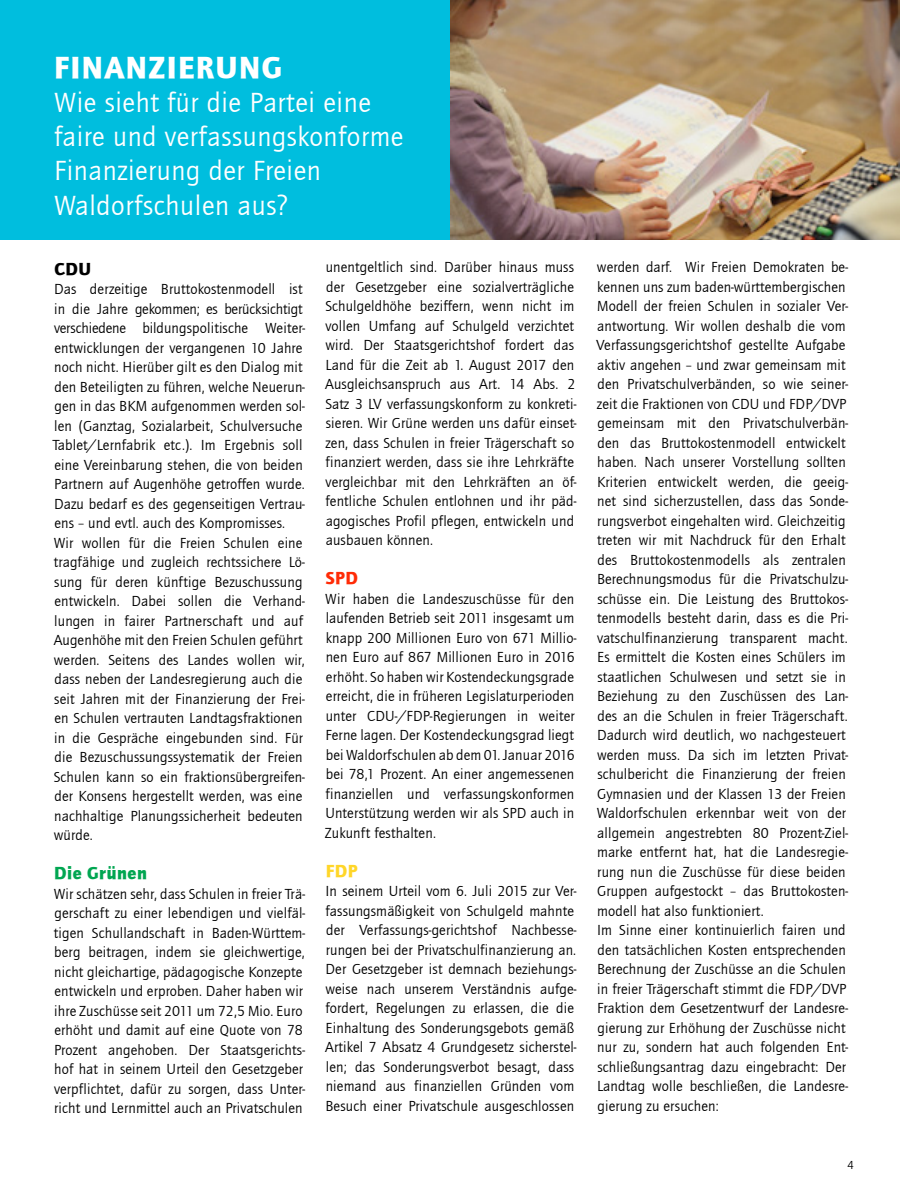
<style>
.page{position:relative;width:900px;height:1200px;background:#fff}
.page>*{position:absolute;margin:0;border:0;box-sizing:border-box;transform-origin:0 0}
.t1{font:31.5px "Quay Sans ITCTT Black";letter-spacing:.045em;color:#fff}
.t2{font:28.5px/34.2px "Quay Sans ITCTT Book";letter-spacing:.02em;color:#fff}
.t3{font:18px "Quay Sans ITCTT Black";color:#00a651}
.t4{font:18px "Quay Sans ITCTT Black";color:#000}
.t5{font:18px "Quay Sans ITCTT Black";color:#ff2b06}
.t6{font:18px "Quay Sans ITCTT Black";color:#ffd629}
.t7{font:15px/19.5px "Quay Sans ITCTT Book";letter-spacing:.01em;color:#000}
.t8{font:12px "Quay Sans ITCTT Book";color:#000}
</style>
<div class="page">
<div style="left:0;top:0;width:450px;height:240px;background:#00bede"></div>
<img style="left:450px;top:0;width:450px;height:240px">
<h1 class="t1" style="left:54px;top:48px;width:229px">FINANZIERUNG</h1>
<h2 class="t2" style="left:54px;top:85px;width:351px">Wie sieht für die Partei eine faire und verfassungskonforme<br>Finanzierung der Freien<br>Waldorfschulen aus?</h2>
<p class="t4" style="left:54px;top:257px;width:13px">CDU</p>
<p class="t7" style="left:53px;top:279px;width:254px">Das derzeitige Bruttokostenmodell ist in die Jahre gekommen; es berücksichtigt verschiedene bildungspolitische Weiter&shy;entwicklungen der vergangenen 10 Jahre noch nicht. Hierüber gilt es den Dialog mit den Beteiligten zu führen, welche Neuerun&shy;gen in das BKM aufgenommen werden sol&shy;len (Ganztag, Sozialarbeit, Schulversuche Tablet/Lernfabrik etc.). I m Ergebnis soll eine Vereinbarung stehen, die von beiden Partnern auf Augenhöhe getroffen wurde.<br>Dazu bedarf es des gegenseitigen Vertrau&shy;ens – und evtl. auch des Kompromisses.<br>Wir wollen für die Freien Schulen eine tragfähige und zugleich rechtssichere Lö&shy;sung für deren künftige Bezuschussung entwickeln. Dabei sollen die Verhand&shy;lungen in fairer Partnerschaft und auf Augenhöhe mit den Freien Schulen geführt werden. Seitens des Landes wollen wir, dass neben der Landesregierung auch die seit Jahren mit der Finanzierung der Frei&shy;en Schulen vertrauten Landtagsfraktionen in die Gespräche eingebunden sind. Für die Bezuschussungssystematik der Freien Schulen kann so ein fraktionsübergreifen&shy;der Konsens hergestellt werden, was eine nachhaltige Planungssicherheit bedeuten würde.</p>
<p class="t3" style="left:54px;top:862px;width:94px">DIE GRÜNEN</p>
<p class="t7" style="left:54px;top:884px;width:253px">Wir schätzen sehr, dass Schulen in freier Trä&shy;gerschaft zu einer lebendigen und vielfäl&shy;tigen Schullandschaft in Baden-Württem&shy;berg beitragen, indem sie gleichwertige, nicht gleichartige, pädagogische Konzepte entwickeln und erproben. Daher haben wir ihre Zuschüsse seit 2011 um 72,5 Mio. Euro erhöht und damit auf eine Quote von 78<br>Prozent angehoben. Der Staatsgerichts&shy;hof hat in seinem Urteil den Gesetzgeber verpflichtet, dafür zu sorgen, dass Unter&shy;richt und Lernmittel auch an Privatschulen</p>
<p class="t7" style="left:325px;top:257px;width:253px">unentgeltlich sind. Darüber hinaus muss der Gesetzgeber eine sozialverträgliche Schulgeldhöhe beziffern, wenn nicht im vollen Umfang auf Schulgeld verzichtet wird. Der Staatsgerichtshof fordert das Land für die Zeit ab 1. August 2017 den Ausgleichsanspruch aus Art. 14 Abs. 2<br>Satz 3 LV verfassungskonform zu konkreti&shy;sieren. Wir Grüne werden uns dafür einset&shy;zen, dass Schulen in freier Trägerschaft so finanziert werden, dass sie ihre Lehrkräfte vergleichbar mit den Lehrkräften an öf&shy;fentliche Schulen entlohnen und ihr päd&shy;agogisches Profil pflegen, entwickeln und ausbauen können.</p>
<p class="t5" style="left:326px;top:567px;width:12px">SPD</p>
<p class="t7" style="left:325px;top:589px;width:253px">Wir haben die Landeszuschüsse für den laufenden Betrieb seit 2011 insgesamt um knapp 200 Millionen Euro von 671 Millio&shy;nen Euro auf 867 Millionen Euro in 2016 erhöht. So haben wir Kostendeckungsgrade erreicht, die in früheren Legislaturperioden unter CDU-/FDP-Regierungen in weiter Ferne lagen. Der Kostendeckungsgrad liegt bei Waldorfschulen ab dem 01. Januar 2016 bei 78,1 Prozent. An einer angemessenen finanziellen und verfassungskonformen Unterstützung werden wir als SPD auch in Zukunft festhalten.</p>
<p class="t6" style="left:326px;top:860px;width:12px">FDP</p>
<p class="t7" style="left:325px;top:881px;width:253px">I n seinem Urteil vom 6. Juli 2015 zur Ver&shy;fassungsmäßigkeit von Schulgeld mahnte der Verfassungs-gerichtshof Nachbesse&shy;rungen bei der Privatschulfinanzierung an.<br>Der Gesetzgeber ist demnach beziehungs&shy;weise nach unserem Verständnis aufge&shy;fordert, Regelungen zu erlassen, die die Einhaltung des Sonderungsgebots gemäß Artikel 7 Absatz 4 Grundgesetz sicherstel&shy;len; das Sonderungsverbot besagt, dass niemand aus finanziellen Gründen vom Besuch einer Privatschule ausgeschlossen</p>
<p class="t7" style="left:597px;top:257px;width:253px">werden darf. Wir Freien Demokraten be&shy;kennen uns zum baden-württembergischen Modell der freien Schulen in sozialer Ver&shy;antwortung. Wir wollen deshalb die vom Verfassungsgerichtshof gestellte Aufgabe aktiv angehen – und zwar gemeinsam mit den Privatschulverbänden, so wie seiner&shy;zeit die Fraktionen von CDU und FDP/DVP gemeinsam mit den Privatschulverbän&shy;den das Bruttokostenmodell entwickelt haben. Nach unserer Vorstellung sollten Kriterien entwickelt werden, die geeig&shy;net sind sicherzustellen, dass das Sonde&shy;rungsverbot eingehalten wird. Gleichzeitig treten wir mit Nachdruck für den Erhalt des Bruttokostenmodells als zentralen Berechnungsmodus für die Privatschulzu&shy;schüsse ein. Die Leistung des Bruttokos&shy;tenmodells besteht darin, dass es die Pri&shy;vatschulfinanzierung transparent macht.<br>Es ermittelt die Kosten eines Schülers im staatlichen Schulwesen und setzt sie in Beziehung zu den Zuschüssen des Lan&shy;des an die Schulen in freier Trägerschaft.<br>Dadurch wird deutlich, wo nachgesteuert werden muss. Da sich im letzten Privat&shy;schulbericht die Finanzierung der freien Gymnasien und der Klassen 13 der Freien Waldorfschulen erkennbar weit von der allgemein angestrebten 80 Prozent-Ziel&shy;marke entfernt hat, hat die Landesregie&shy;rung nun die Zuschüsse für diese beiden Gruppen aufgestockt – das Bruttokosten&shy;modell hat also funktioniert.<br>I m Sinne einer kontinuierlich fairen und den tatsächlichen Kosten entsprechenden Berechnung der Zuschüsse an die Schulen in freier Trägerschaft stimmt die FDP/DVP Fraktion dem Gesetzentwurf der Landesre&shy;gierung zur Erhöhung der Zuschüsse nicht nur zu, sondern hat auch folgenden Ent&shy;schließungsantrag dazu eingebracht: Der Landtag wolle beschließen, die Landesre&shy;gierung zu ersuchen:</p>
<p class="t8" style="left:848px;top:1157px;width:8px">4</p>
</div>
